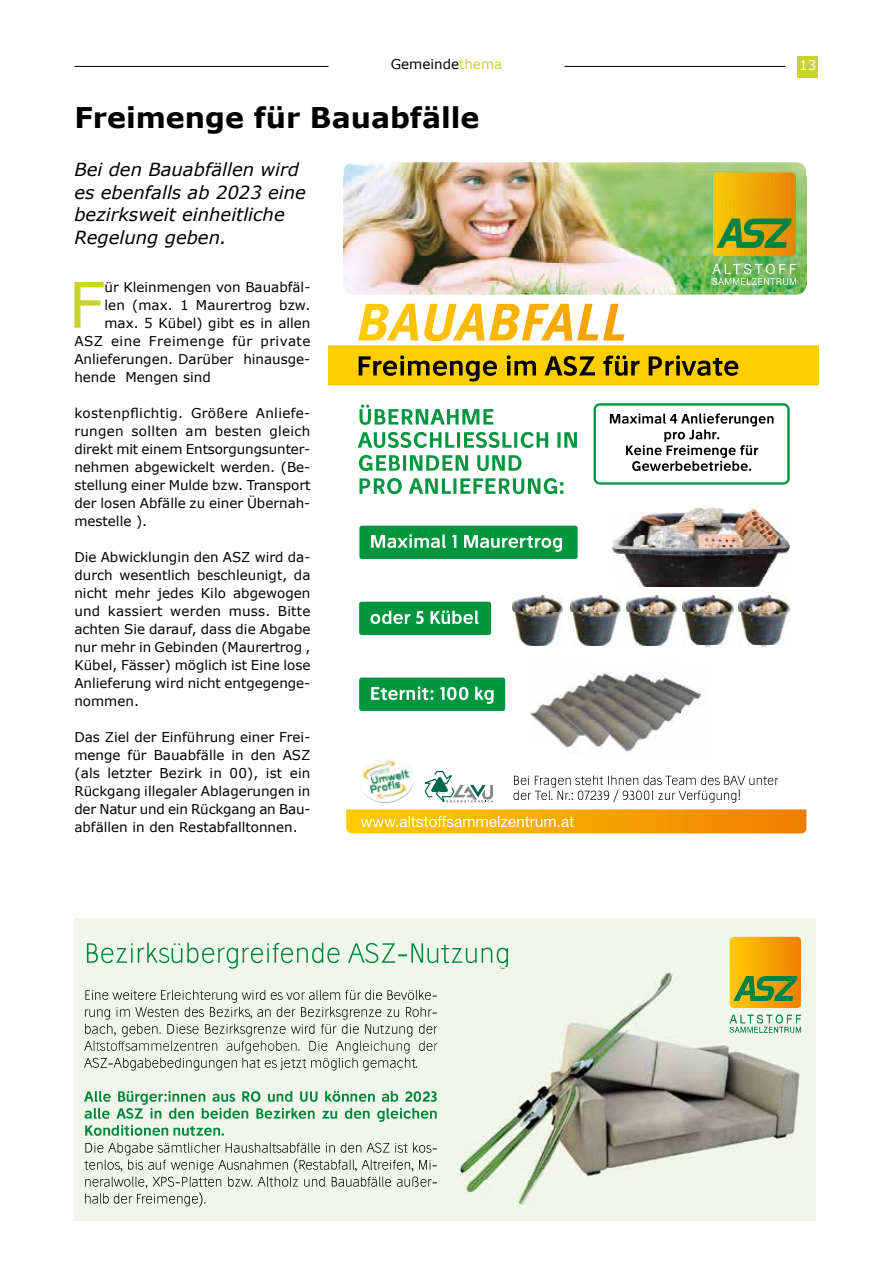
<style>
.page{position:relative;width:893px;height:1263px;background:#fff}
.page>*{position:absolute;margin:0;border:0;box-sizing:border-box;transform-origin:0 0}
.t1{font:63px "Verdana";color:#c8d32d}
.t2{font:700 28.5px "Verdana";color:#000}
.t3{font:italic 18px/22.5px "Verdana";color:#000}
.t4{font:13.5px/18px "Verdana";color:#000;text-align:justify}
.t5{font:13.5px "Verdana";letter-spacing:.035em;color:#000}
.t6{font:13.5px "Verdana";color:#fff}
.s1{color:#c8d32d}
</style>
<div class="page">
<hr style="left:74px;top:66px;width:254px;height:1px;background:#000">
<hr style="left:564px;top:66px;width:222px;height:1px;background:#000">
<div style="left:797px;top:56px;width:21px;height:21px;background:#c8d32d"></div>
<img style="left:346px;top:809px;width:460px;height:24px">
<img style="left:344px;top:162px;width:462px;height:130px">
<img style="left:348px;top:292px;width:455px;height:3px">
<svg style="left:425px;top:771px;width:68px;height:31px"></svg>
<svg style="left:361px;top:816px;width:213px;height:11px;background:#fbcd4c"></svg>
<svg style="left:712px;top:264px;width:84px;height:21px;background:#8ac57c"></svg>
<svg style="left:713px;top:173px;width:83px;height:83px;background:#c5a012"></svg>
<img style="left:361px;top:759px;width:53px;height:44px">
<img style="left:358px;top:304px;width:29px;height:36px">
<img style="left:387px;top:304px;width:31px;height:36px">
<img style="left:424px;top:304px;width:33px;height:37px">
<img style="left:453px;top:304px;width:31px;height:36px">
<img style="left:489px;top:304px;width:31px;height:36px">
<img style="left:522px;top:304px;width:19px;height:36px">
<img style="left:541px;top:304px;width:31px;height:36px">
<img style="left:577px;top:304px;width:21px;height:36px">
<img style="left:603px;top:304px;width:21px;height:36px">
<div style="left:359px;top:526px;width:219px;height:33px;background:#009640;border-radius:2px"></div>
<div style="left:359px;top:602px;width:132px;height:33px;background:#009640;border-radius:2px"></div>
<div style="left:359px;top:678px;width:146px;height:33px;background:#009640;border-radius:2px"></div>
<svg style="left:594px;top:403px;width:196px;height:82px"></svg>
<svg style="left:513px;top:775px;width:265px;height:28px"></svg>
<svg style="left:328px;top:346px;width:490px;height:39px;background:#d9af00"></svg>
<svg style="left:371px;top:534px;width:191px;height:18px"></svg>
<svg style="left:371px;top:610px;width:108px;height:14px"></svg>
<svg style="left:371px;top:686px;width:123px;height:18px"></svg>
<svg style="left:359px;top:405px;width:134px;height:20px"></svg>
<svg style="left:358px;top:432px;width:219px;height:16px"></svg>
<svg style="left:359px;top:455px;width:163px;height:16px"></svg>
<svg style="left:359px;top:478px;width:205px;height:16px"></svg>
<img style="left:513px;top:595px;width:50px;height:51px">
<img style="left:570px;top:595px;width:51px;height:51px">
<img style="left:626px;top:595px;width:51px;height:51px">
<img style="left:683px;top:595px;width:50px;height:52px">
<img style="left:739px;top:595px;width:50px;height:52px">
<img style="left:612px;top:508px;width:177px;height:79px">
<img style="left:530px;top:680px;width:59px;height:68px">
<img style="left:589px;top:672px;width:113px;height:80px">
<div style="left:74px;top:919px;width:741px;height:301px;background:#f0f6e9"></div>
<svg style="left:84px;top:1091px;width:353px;height:45px"></svg>
<svg style="left:84px;top:1142px;width:353px;height:65px"></svg>
<img style="left:730px;top:937px;width:71px;height:31px">
<img style="left:455px;top:968px;width:347px;height:238px">
<svg style="left:84px;top:990px;width:354px;height:80px"></svg>
<svg style="left:87px;top:943px;width:421px;height:26px"></svg>
<svg style="left:730px;top:1014px;width:71px;height:19px"></svg>
<img style="left:733px;top:976px;width:64px;height:25px">
<p class="t4" style="left:391px;top:55px;width:113px">Gemeinde<span class="s1">thema</span></p>
<p class="t6" style="left:799px;top:56px;width:19px">13</p>
<h2 class="t2" style="left:74px;top:98px;width:407px">Freimenge für Bauabfälle</h2>
<h3 class="t3" style="left:74px;top:158px;width:233px">Bei den Bauabfällen wird es ebenfalls ab 2023 eine bezirksweit einheitliche<br>Regelung geben.</h3>
<h1 class="t1" style="left:68px;top:261px;width:38px">F</h1>
<p class="t4" style="left:104px;top:278px;width:207px">ür Kleinmengen von Bauabfäl-</p>
<p class="t4" style="left:104px;top:296px;width:208px">len (max. 1 Maurertrog bzw.</p>
<p class="t4" style="left:104px;top:314px;width:207px">max. 5 Kübel) gibt es in allen</p>
<p class="t5" style="left:74px;top:331px;width:238px">ASZ eine Freimenge für private</p>
<p class="t4" style="left:74px;top:350px;width:238px">Anlieferungen. Darüber hinausge-</p>
<p class="t4" style="left:74px;top:368px;width:138px">hende Mengen sind</p>
<p class="t4" style="left:74px;top:404px;width:238px;text-align:left">kostenpflichtig. Größere Anliefe&shy;rungen sollten am besten gleich direkt mit einem Entsorgungsunter&shy;nehmen abgewickelt werden. (Be&shy;stellung einer Mulde bzw. Transport der losen Abfälle zu einer Übernah&shy;mestelle ).</p>
<p class="t4" style="left:74px;top:548px;width:238px">Die Abwicklungin den ASZ wird da&shy;durch wesentlich beschleunigt, da nicht mehr jedes Kilo abgewogen und kassiert werden muss. Bitte achten Sie darauf, dass die Abgabe nur mehr in Gebinden (Maurertrog , Kübel, Fässer) möglich ist Eine lose Anlieferung wird nicht entgegenge&shy;nommen.</p>
<p class="t4" style="left:74px;top:728px;width:238px">Das Ziel der Einführung einer Frei&shy;menge für Bauabfälle in den ASZ (als letzter Bezirk in 00), ist ein Rückgang illegaler Ablagerungen in der Natur und ein Rückgang an Bau&shy;abfällen in den Restabfalltonnen.</p>
</div>
